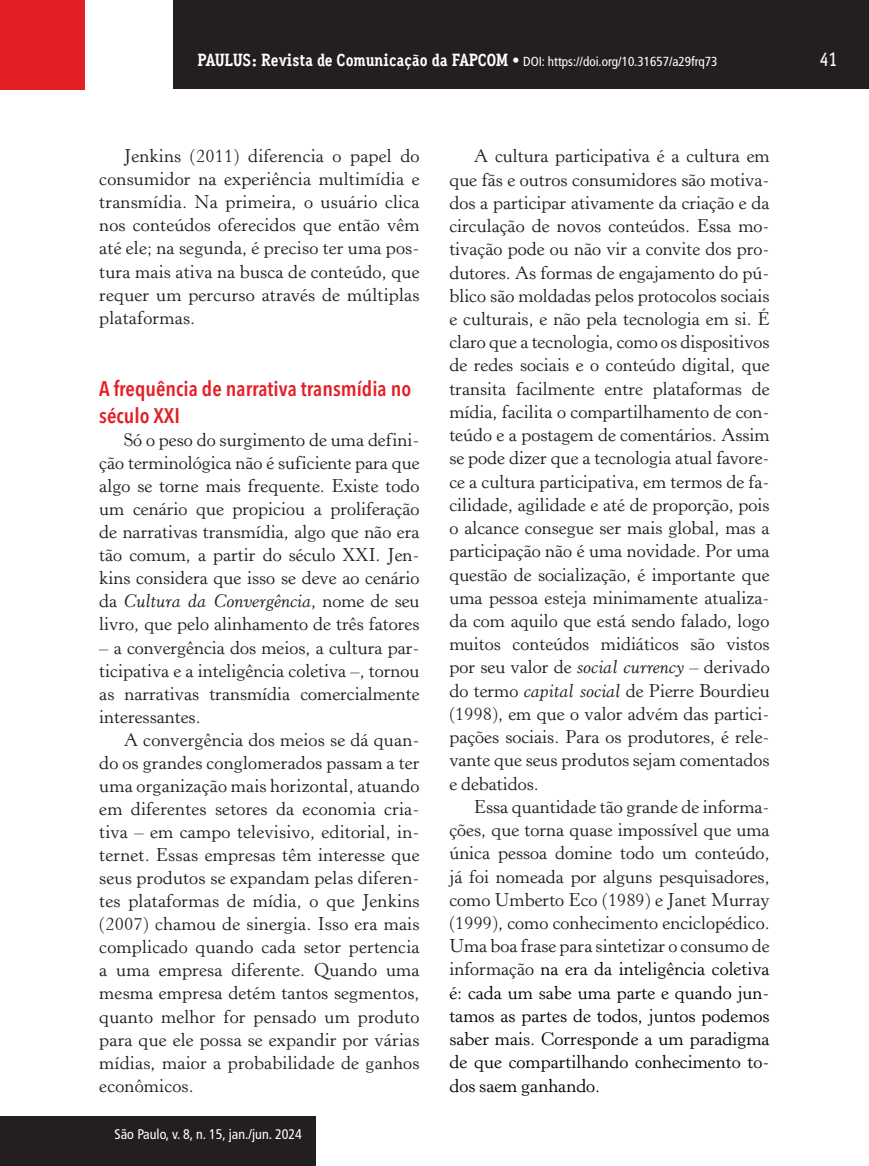
<style>
.page{position:relative;width:869px;height:1166px;background:#fff}
.page>*{position:absolute;margin:0;border:0;box-sizing:border-box;transform-origin:0 0}
.t1{font:600 condensed 21px/26.6px "Avenir Next LT Pro";color:#e41f25}
.t2{font:500 19.25px "Aaux Office";color:#fff}
.t3{font:18.38px/23.3px "Horley Old Style";color:#231f20;text-align:justify}
.t4{font:condensed 14px "Frutiger LT Std";color:#fff}
.t5{font:condensed 13.12px "Frutiger LT Std";color:#fff}
.s1{font-family:"Aaux Office";font-weight:700;font-stretch:normal;font-size:17.5px}
.s2{font-family:"Aaux Office";font-weight:500;font-stretch:normal;font-size:17.5px}
.s3{font-style:italic}
.s4{color:#040503}
</style>
<div class="page">
<div style="left:173px;top:0;width:695px;height:89px;background:#231f20"></div>
<div style="left:0;top:0;width:85px;height:90px;background:#e41f25"></div>
<div style="left:1px;top:1116px;width:314px;height:50px;background:#231f20"></div>
<p class="t5" style="left:197px;top:53px;width:521px"><span class="s1">PAULUS: Revista de Comunicação da FAPCOM</span> <span class="s2">•</span> DOI: https://doi.org/10.31657/a29frq73</p>
<p class="t2" style="left:819px;top:48px;width:18px">41</p>
<p class="t3" style="left:99px;top:145px;width:321px;text-indent:25px">Jenkins (2011) diferencia o papel do consumidor na experiência multimídia e transmídia. Na primeira, o usuário clica nos conteúdos oferecidos que então vêm até ele; na segunda, é preciso ter uma pos&shy;tura mais ativa na busca de conteúdo, que requer um percurso através de múltiplas plataformas.</p>
<p class="t1" style="left:99px;top:375px;width:313px">A frequência de narrativa transmídia no século XXI</p>
<p class="t3" style="left:99px;top:429px;width:321px;text-indent:25px">Só o peso do surgimento de uma defini&shy;ção terminológica não é suficiente para que algo se torne mais frequente. Existe todo um cenário que propiciou a proliferação de narrativas transmídia, algo que não era tão comum, a partir do século XXI. Jen&shy;kins considera que isso se deve ao cenário da <span class="s3">Cultura da Convergência</span>, nome de seu livro, que pelo alinhamento de três fatores</p>
<p class="t3" style="left:99px;top:636px;width:321px">– a convergência dos meios, a cultura par&shy;ticipativa e a inteligência coletiva –, tornou as narrativas transmídia comercialmente interessantes.</p>
<p class="t3" style="left:99px;top:728px;width:322px;text-indent:25px">A convergência dos meios se dá quan&shy;do os grandes conglomerados passam a ter uma organização mais horizontal, atuando em diferentes setores da economia cria&shy;tiva – em campo televisivo, editorial, in&shy;ternet. Essas empresas têm interesse que seus produtos se expandam pelas diferen&shy;tes plataformas de mídia, o que Jenkins (2007) chamou de sinergia. Isso era mais complicado quando cada setor pertencia a uma empresa diferente. Quando uma mesma empresa detém tantos segmentos, quanto melhor for pensado um produto para que ele possa se expandir por várias mídias, maior a probabilidade de ganhos econômicos.</p>
<p class="t4" style="left:114px;top:1126px;width:189px">São Paulo, v. 8, n. 15, jan./jun. 2024</p>
<p class="t3" style="left:449px;top:145px;width:321px;text-indent:25px">A cultura participativa é a cultura em que fãs e outros consumidores são motiva&shy;dos a participar ativamente da criação e da circulação de novos conteúdos. Essa mo&shy;tivação pode ou não vir a convite dos pro&shy;dutores. As formas de engajamento do pú&shy;blico são moldadas pelos protocolos sociais e culturais, e não pela tecnologia em si. É claro que a tecnologia, como os dispositivos de redes sociais e o conteúdo digital, que transita facilmente entre plataformas de mídia, facilita o compartilhamento de con&shy;teúdo e a postagem de comentários. Assim se pode dizer que a tecnologia atual favore&shy;ce a cultura participativa, em termos de fa&shy;cilidade, agilidade e até de proporção, pois o alcance consegue ser mais global, mas a participação não é uma novidade. Por uma questão de socialização, é importante que uma pessoa esteja minimamente atualiza&shy;da com aquilo que está sendo falado, logo muitos conteúdos midiáticos são vistos por seu valor de <span class="s3">social currency</span> – derivado do termo <span class="s3">capital social</span> de Pierre Bourdieu (1998), em que o valor advém das partici&shy;pações sociais. Para os produtores, é rele&shy;vante que seus produtos sejam comentados e debatidos.</p>
<p class="t3" style="left:449px;top:795px;width:321px;text-indent:25px">Essa quantidade tão grande de informa&shy;ções, que torna quase impossível que uma única pessoa domine todo um conteúdo, já foi nomeada por alguns pesquisadores, como Umberto Eco (1989) e Janet Murray (1999), como conhecimento enciclopédico.<br>Uma boa frase para sintetizar o consumo de informação <span class="s4">na era da inteligência coletiva é: cada um sabe uma parte e quando jun&shy;tamos as partes de todos, juntos podemos saber mais. Corresponde a um paradigma de que compartilhando conhecimento to&shy;dos saem ganhando.</span></p>
</div>
